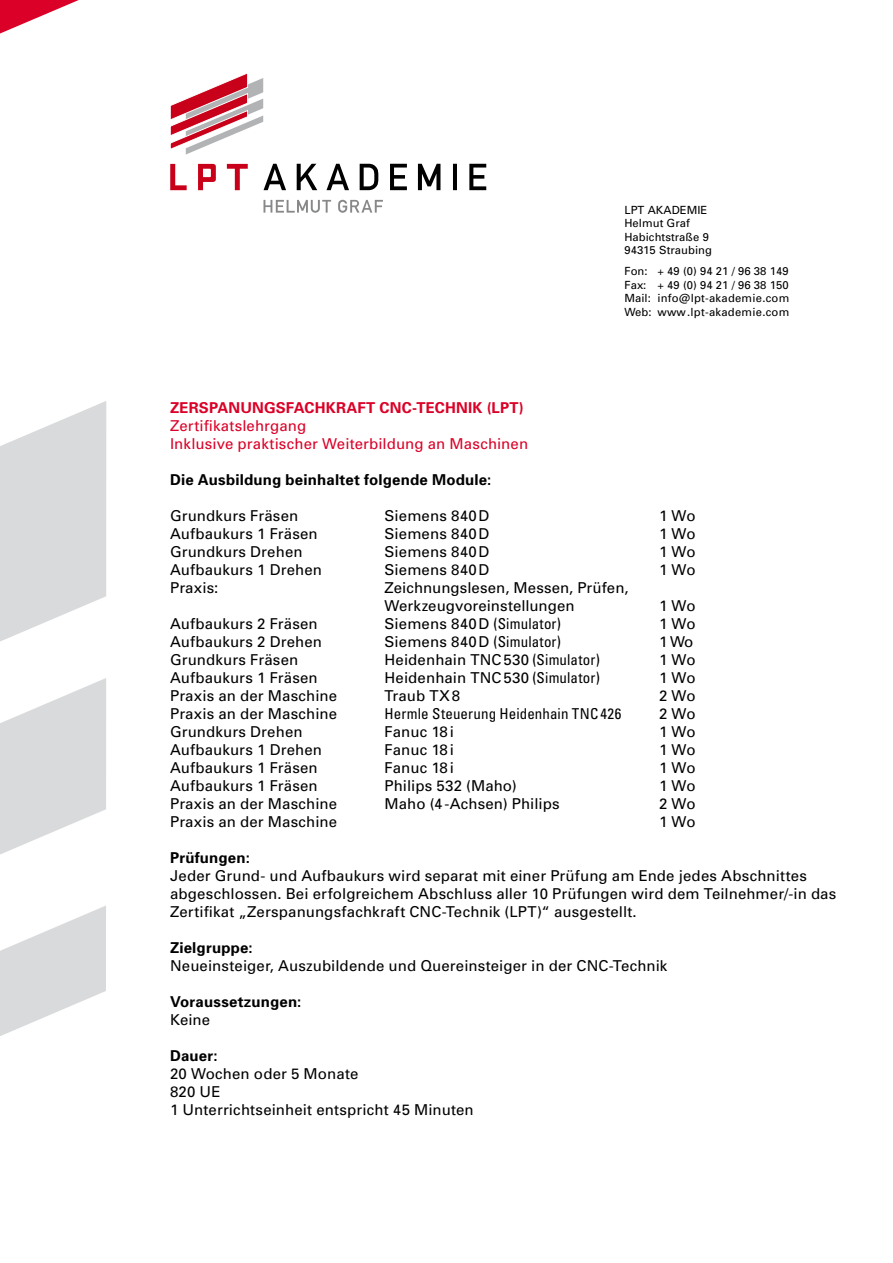
<style>
.page{position:relative;width:893px;height:1263px;background:#fff}
.page>*{position:absolute;margin:0;border:0;box-sizing:border-box;transform-origin:0 0}
.t1{font:15px/18px "Univers";letter-spacing:.01em;color:#000}
.t2{font:700 15px "Univers";letter-spacing:.01em;color:#000}
.t3{font:15px/18px "Univers";letter-spacing:.01em;color:#db0027}
.t4{font:700 15px "Univers";letter-spacing:.015em;color:#db0027}
.t5{font:condensed 15px "Univers";letter-spacing:.005em;color:#000}
.t6{font:11.25px/13.5px "Univers";letter-spacing:.005em;color:#000}
.s1{font-stretch:condensed}
</style>
<div class="page">
<svg style="left:0;top:401px;width:106px;height:241px"></svg>
<svg style="left:0;top:678px;width:106px;height:176px"></svg>
<svg style="left:0;top:906px;width:106px;height:130px"></svg>
<svg style="left:0;top:0;width:79px;height:34px"></svg>
<svg style="left:263px;top:200px;width:120px;height:13px"></svg>
<svg style="left:264px;top:164px;width:222px;height:26px"></svg>
<svg style="left:170px;top:73px;width:93px;height:82px"></svg>
<svg style="left:170px;top:164px;width:78px;height:26px"></svg>
<p class="t6" style="left:624px;top:203px;width:89px">LPT AKADEMIE<br>Helmut Graf<br>Habichtstraße 9<br>94315 Straubing</p>
<p class="t6" style="left:624px;top:264px;width:167px;text-align:justify">Fon: + 49 (0) 94 21 / 96 38 149<br>Fax: + 49 (0) 94 21 / 96 38 150<br>Mail: info@lpt-akademie.com Web: www.lpt-akademie.com</p>
<p class="t4" style="left:170px;top:398px;width:355px">ZERSPANUNGSFACHKRAFT CNC-TECHNIK (LPT)</p>
<p class="t3" style="left:170px;top:416px;width:360px">Zertifikatslehrgang<br>Inklusive praktischer Weiterbildung an Maschinen</p>
<p class="t2" style="left:170px;top:470px;width:323px">Die Ausbildung beinhaltet folgende Module:</p>
<p class="t1" style="left:170px;top:506px;width:130px">Grundkurs Fräsen</p>
<p class="t1" style="left:385px;top:506px;width:106px">Siemens 840D</p>
<p class="t1" style="left:659px;top:506px;width:38px">1 Wo</p>
<p class="t1" style="left:170px;top:524px;width:149px">Aufbaukurs 1 Fräsen</p>
<p class="t1" style="left:385px;top:524px;width:106px">Siemens 840D</p>
<p class="t1" style="left:659px;top:524px;width:38px">1 Wo</p>
<p class="t1" style="left:170px;top:542px;width:134px">Grundkurs Drehen</p>
<p class="t1" style="left:385px;top:542px;width:106px">Siemens 840D</p>
<p class="t1" style="left:659px;top:542px;width:38px">1 Wo</p>
<p class="t1" style="left:170px;top:560px;width:154px">Aufbaukurs 1 Drehen</p>
<p class="t1" style="left:385px;top:560px;width:106px">Siemens 840D</p>
<p class="t1" style="left:659px;top:560px;width:38px">1 Wo</p>
<p class="t1" style="left:170px;top:578px;width:50px">Praxis:</p>
<p class="t1" style="left:385px;top:578px;width:245px">Zeichnungslesen, Messen, Prüfen,<br>Werkzeugvoreinstellungen</p>
<p class="t1" style="left:659px;top:596px;width:38px">1 Wo</p>
<p class="t1" style="left:170px;top:614px;width:149px">Aufbaukurs 2 Fräsen</p>
<p class="t1" style="left:385px;top:614px;width:178px">Siemens 840D <span class="s1">(Simulator)</span></p>
<p class="t1" style="left:659px;top:614px;width:38px">1 Wo</p>
<p class="t1" style="left:170px;top:632px;width:154px">Aufbaukurs 2 Drehen</p>
<p class="t1" style="left:385px;top:632px;width:178px">Siemens 840D <span class="s1">(Simulator)</span></p>
<p class="t1" style="left:659px;top:632px;width:36px">1 Wo</p>
<p class="t1" style="left:170px;top:650px;width:130px">Grundkurs Fräsen</p>
<p class="t1" style="left:385px;top:650px;width:217px">Heidenhain TNC530 <span class="s1">(Simulator)</span></p>
<p class="t1" style="left:659px;top:650px;width:38px">1 Wo</p>
<p class="t1" style="left:170px;top:668px;width:149px">Aufbaukurs 1 Fräsen</p>
<p class="t1" style="left:385px;top:668px;width:217px">Heidenhain TNC530 <span class="s1">(Simulator)</span></p>
<p class="t1" style="left:659px;top:668px;width:38px">1 Wo</p>
<p class="t1" style="left:170px;top:686px;width:169px">Praxis an der Maschine</p>
<p class="t1" style="left:385px;top:686px;width:77px">Traub TX8</p>
<p class="t1" style="left:659px;top:686px;width:38px">2 Wo</p>
<p class="t1" style="left:170px;top:704px;width:169px">Praxis an der Maschine</p>
<p class="t5" style="left:385px;top:704px;width:238px">Hermle Steuerung Heidenhain TNC426</p>
<p class="t1" style="left:659px;top:704px;width:38px">2 Wo</p>
<p class="t1" style="left:170px;top:722px;width:134px">Grundkurs Drehen</p>
<p class="t1" style="left:385px;top:722px;width:71px">Fanuc 18i</p>
<p class="t1" style="left:659px;top:722px;width:38px">1 Wo</p>
<p class="t1" style="left:170px;top:740px;width:154px">Aufbaukurs 1 Drehen</p>
<p class="t1" style="left:385px;top:740px;width:71px">Fanuc 18i</p>
<p class="t1" style="left:659px;top:740px;width:38px">1 Wo</p>
<p class="t1" style="left:170px;top:758px;width:149px">Aufbaukurs 1 Fräsen</p>
<p class="t1" style="left:385px;top:758px;width:71px">Fanuc 18i</p>
<p class="t1" style="left:659px;top:758px;width:38px">1 Wo</p>
<p class="t1" style="left:170px;top:776px;width:149px">Aufbaukurs 1 Fräsen</p>
<p class="t1" style="left:385px;top:776px;width:134px">Philips 532 (Maho)</p>
<p class="t1" style="left:659px;top:776px;width:38px">1 Wo</p>
<p class="t1" style="left:170px;top:794px;width:169px">Praxis an der Maschine</p>
<p class="t1" style="left:385px;top:794px;width:176px">Maho (4-Achsen) Philips</p>
<p class="t1" style="left:659px;top:794px;width:38px">2 Wo</p>
<p class="t1" style="left:170px;top:812px;width:169px">Praxis an der Maschine</p>
<p class="t1" style="left:659px;top:812px;width:38px">1 Wo</p>
<p class="t2" style="left:170px;top:848px;width:81px">Prüfungen:</p>
<p class="t1" style="left:170px;top:866px;width:668px">Jeder Grund- und Aufbaukurs wird separat mit einer Prüfung am Ende jedes Abschnittes abgeschlossen. Bei erfolgreichem Abschluss aller 10 Prüfungen wird dem Teilnehmer/-in das<br>Zertifikat „Zerspanungsfachkraft CNC-Technik (LPT)“ ausgestellt.</p>
<p class="t2" style="left:170px;top:938px;width:84px">Zielgruppe:</p>
<p class="t1" style="left:170px;top:956px;width:499px">Neueinsteiger, Auszubildende und Quereinsteiger in der CNC-Technik</p>
<p class="t2" style="left:170px;top:992px;width:133px">Voraussetzungen:</p>
<p class="t1" style="left:170px;top:1010px;width:42px">Keine</p>
<p class="t2" style="left:170px;top:1046px;width:49px">Dauer:</p>
<p class="t1" style="left:170px;top:1064px;width:305px">20 Wochen oder 5 Monate<br>820 UE<br>1 Unterrichtseinheit entspricht 45 Minuten</p>
</div>
